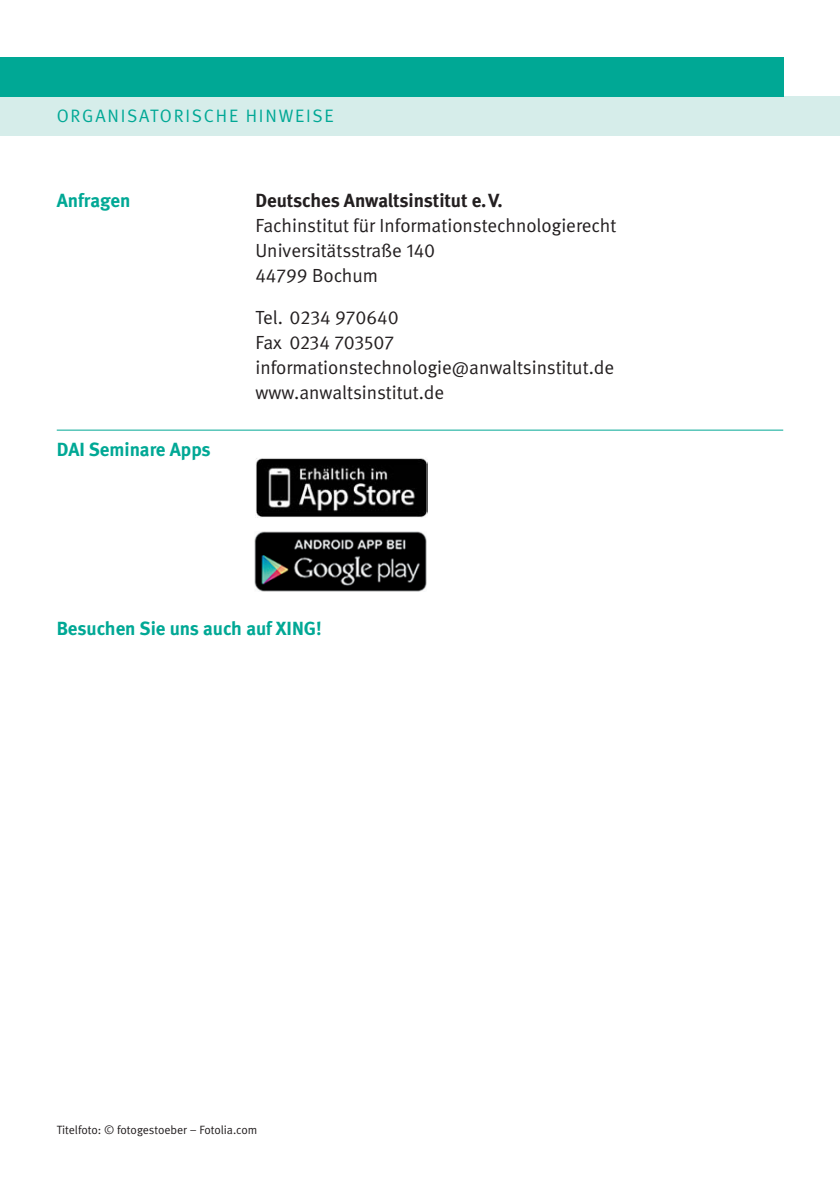
<style>
.page{position:relative;width:840px;height:1191px;background:#fff}
.page>*{position:absolute;margin:0;border:0;box-sizing:border-box;transform-origin:0 0}
.t1{font:19px "Meta Normal";color:#231f20}
.Headline1{font:700 19px "Meta";color:#00a895}
.Fließtext_fett{font:700 19px "Meta";letter-spacing:-.005em;color:#231f20}
.t2{font:19px "Meta Normal Expert";color:#231f20}
.t3{font:18px "Meta Normal";letter-spacing:.1em;color:#00a895}
.t4{font:12px "Meta Normal";letter-spacing:-.005em;color:#231f20}
.s1{font-family:"Meta Normal Expert"}
.s2{font-family:"Meta Normal"}
</style>
<div class="page">
<div style="left:0;top:96px;width:839px;height:40px;background:#d6edea"></div>
<hr style="left:57px;top:429px;width:725px;height:1px;background:#00a895">
<img style="left:256px;top:458px;width:171px;height:59px">
<img style="left:254px;top:531px;width:172px;height:60px">
<div style="left:0;top:57px;width:782px;height:39px;background:#00a895"></div>
<p class="t3" style="left:57px;top:106px;width:278px">ORGANISATORISCHE HINWEISE</p>
<p class="Headline1" style="left:57px;top:190px;width:75px">Anfragen</p>
<p class="Fließtext_fett" style="left:255px;top:190px;width:248px">Deutsches Anwaltsinstitut e.V.</p>
<p class="t1" style="left:255px;top:215px;width:362px">Fachinstitut für Informationstechnologierecht</p>
<p class="t1" style="left:255px;top:240px;width:181px">Universitätsstraße <span class="s1">140</span></p>
<p class="t1" style="left:255px;top:265px;width:124px"><span class="s1">44799</span> Bochum</p>
<p class="t2" style="left:255px;top:307px;width:145px"><span class="s2">Tel.</span> 0234 970640</p>
<p class="t2" style="left:255px;top:332px;width:140px"><span class="s2">Fax</span> 0234 703507</p>
<p class="t1" style="left:255px;top:357px;width:360px">informationstechnologie@anwaltsinstitut.de</p>
<p class="t1" style="left:255px;top:382px;width:190px">www.anwaltsinstitut.de</p>
<p class="Headline1" style="left:57px;top:438px;width:155px">DAI Seminare Apps</p>
<p class="Headline1" style="left:57px;top:617px;width:266px">Besuchen Sie uns auch auf XING!</p>
<p class="t4" style="left:57px;top:1123px;width:202px">Titelfoto: © fotogestoeber – Fotolia.com</p>
</div>
